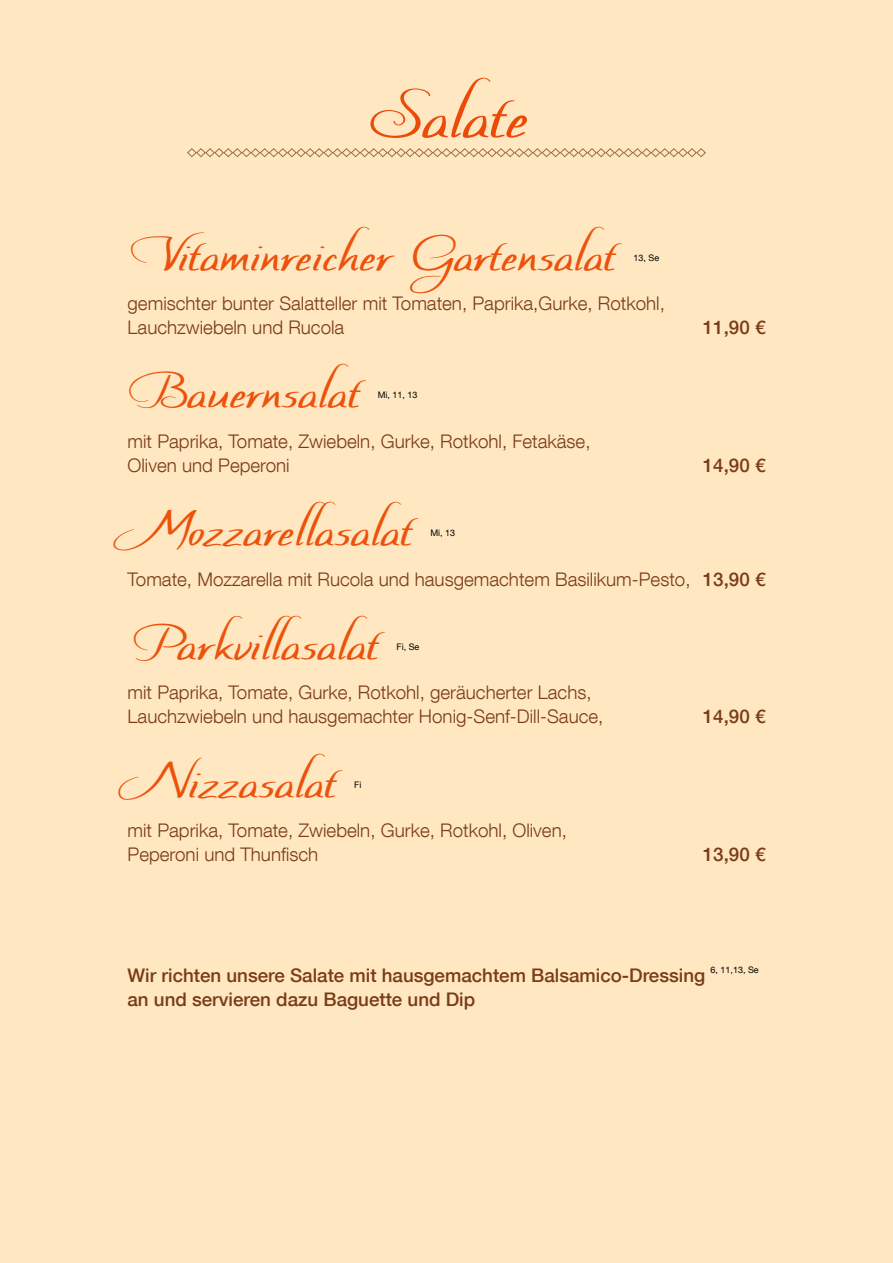
<style>
.page{position:relative;width:893px;height:1263px;background:#ffe7c1}
.page>*{position:absolute;margin:0;border:0;box-sizing:border-box;transform-origin:0 0}
.t1{font:67.5px "Certificate";color:#ec520b}
.t2{font:49.5px "Certificate";color:#ec520b}
.t3{font:300 18.75px/24px "Helvetica Neue LT Com";color:#793c17}
.t4{font:500 18.75px "Helvetica Neue LT Com";color:#793c17}
.t5{font:9px "Helvetica Neue LT Com";color:#000}
.s1{font-weight:500}
</style>
<div class="page">
<svg style="left:187px;top:148px;width:519px;height:10px"></svg>
<h1 class="t1" style="left:365px;top:74px;width:164px">Salate</h1>
<h2 class="t2" style="left:128px;top:224px;width:489px">Vitaminreicher Gartensalat</h2>
<p class="t5" style="left:633px;top:252px;width:27px">13, Se</p>
<p class="t3" style="left:128px;top:291px;width:539px">gemischter bunter Salatteller mit Tomaten, Paprika,Gurke, Rotkohl,<br>Lauchzwiebeln und Rucola</p>
<h2 class="t2" style="left:128px;top:361px;width:233px">Bauernsalat</h2>
<p class="t5" style="left:378px;top:390px;width:41px">Mi, 11, 13</p>
<p class="t3" style="left:128px;top:429px;width:464px">mit Paprika, Tomate, Zwiebeln, Gurke, Rotkohl, Fetakäse,<br>Oliven und Peperoni</p>
<p class="t4" style="left:703px;top:316px;width:64px">11,90 €</p>
<p class="t4" style="left:703px;top:454px;width:64px">14,90 €</p>
<h2 class="t2" style="left:128px;top:499px;width:285px">Mozzarellasalat</h2>
<p class="t5" style="left:430px;top:527px;width:26px">Mi, 13</p>
<p class="t3" style="left:128px;top:567px;width:639px">Tomate, Mozzarella mit Rucola und hausgemachtem Basilikum-Pesto, <span class="s1">13,90 €</span></p>
<h2 class="t2" style="left:128px;top:613px;width:252px">Parkvillasalat</h2>
<p class="t5" style="left:397px;top:641px;width:24px">Fi, Se</p>
<p class="t3" style="left:128px;top:680px;width:477px">mit Paprika, Tomate, Gurke, Rotkohl, geräucherter Lachs,<br>Lauchzwiebeln und hausgemachter Honig-Senf-Dill-Sauce,</p>
<p class="t4" style="left:703px;top:705px;width:64px">14,90 €</p>
<h2 class="t2" style="left:128px;top:750px;width:209px">Nizzasalat</h2>
<p class="t5" style="left:354px;top:779px;width:9px">Fi</p>
<p class="t3" style="left:128px;top:818px;width:441px">mit Paprika, Tomate, Zwiebeln, Gurke, Rotkohl, Oliven,<br>Peperoni und Thunfisch</p>
<p class="t4" style="left:703px;top:843px;width:64px">13,90 €</p>
<p class="t4" style="left:128px;top:964px;width:579px">Wir richten unsere Salate mit hausgemachtem Balsamico-Dressing</p>
<p class="t5" style="left:710px;top:964px;width:50px">6, 11,13, Se</p>
<p class="t4" style="left:128px;top:988px;width:349px">an und servieren dazu Baguette und Dip</p>
</div>
